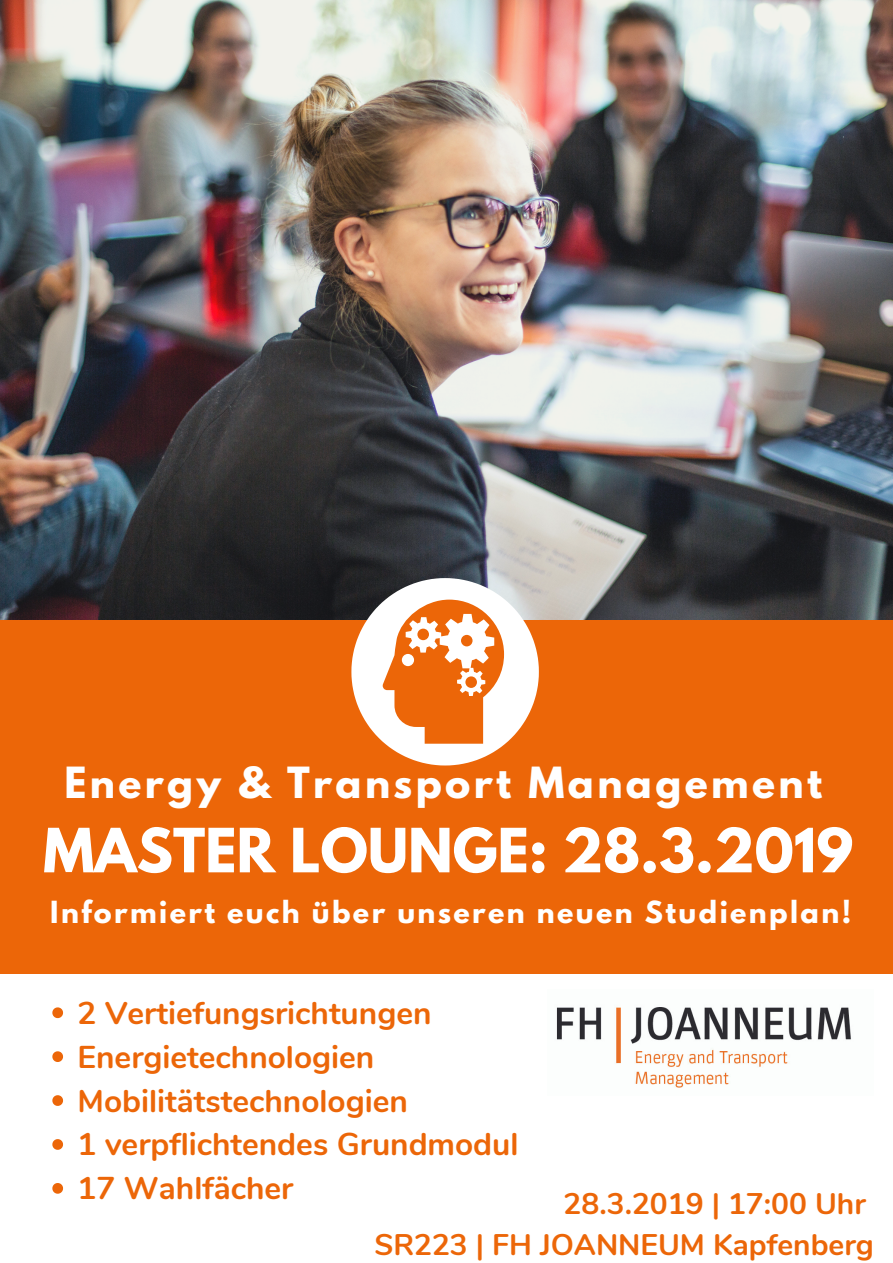
<style>
.page{position:relative;width:893px;height:1263px;background:#fff}
.page>*{position:absolute;margin:0;border:0;box-sizing:border-box;transform-origin:0 0}
.t1{font:700 54px "League Spartan";color:#fff}
.t2{font:700 38.1px "League Spartan";letter-spacing:.09em;color:#fff}
.t3{font:700 31.5px/43.9px "Nunito";color:#ec6608}
.t4{font:700 29.78px/41.6px "Nunito";color:#ec6608;text-align:right}
.t5{font:700 27px "League Spartan";letter-spacing:.09em;color:#fff}
</style>
<div class="page">
<img style="left:0;top:0;width:893px;height:621px">
<div style="left:0;top:621px;width:893px;height:352px;background:#ec6608"></div>
<svg style="left:52px;top:1007px;width:11px;height:11px"></svg>
<svg style="left:52px;top:1051px;width:11px;height:11px"></svg>
<svg style="left:52px;top:1095px;width:11px;height:11px"></svg>
<svg style="left:52px;top:1139px;width:11px;height:11px"></svg>
<svg style="left:52px;top:1183px;width:11px;height:11px"></svg>
<img style="left:556px;top:1007px;width:295px;height:81px">
<svg style="left:351px;top:578px;width:188px;height:187px"></svg>
<p class="t2" style="left:64px;top:764px;width:759px">Energy &amp; Transport Management</p>
<h1 class="t1" style="left:43px;top:824px;width:811px">MASTER LOUNGE: 28.3.2019</h1>
<p class="t5" style="left:50px;top:898px;width:802px">Informiert euch über unseren neuen Studienplan!</p>
<p class="t3" style="left:78px;top:991px;width:442px">2 Vertiefungsrichtungen<br>Energietechnologien<br>Mobilitätstechnologien<br>1 verpflichtendes Grundmodul<br>17 Wahlfächer</p>
<p class="t4" style="left:374px;top:1183px;width:501px">28.3.2019 | 17:00 Uhr<br>SR223 | FH JOANNEUM Kapfenberg</p>
</div>
